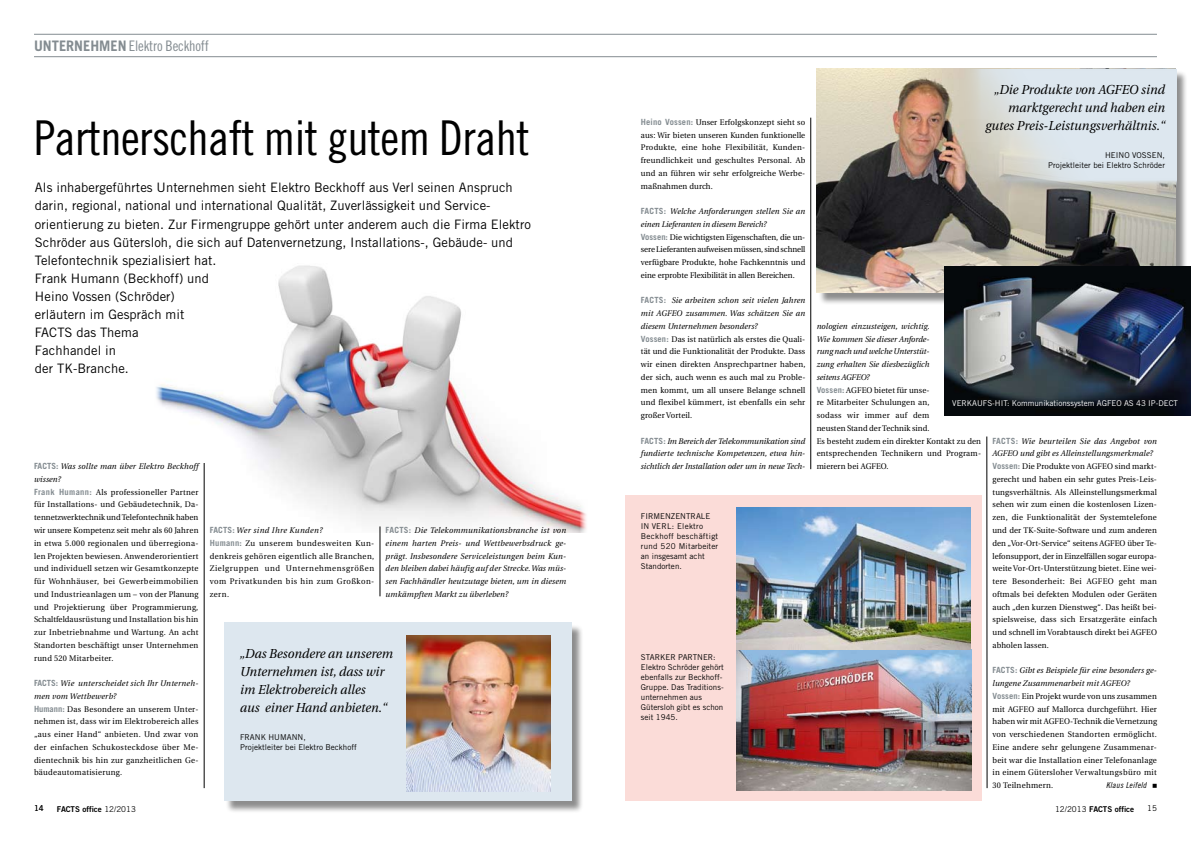
<style>
.page{position:relative;width:1191px;height:842px;background:#fff}
.page>*{position:absolute;margin:0;border:0;box-sizing:border-box;transform-origin:0 0}
.t1{font:48px "Trade Gothic Cond Eighteen";letter-spacing:-.015em;color:#000}
.t2{font:14.5px "Trade Gothic Cond Eighteen";letter-spacing:-.01em;color:#848c91}
.t3{font:13px/18px "Trade Gothic";letter-spacing:.005em;color:#000}
.t4{font:italic 13px/18px "Utopia";letter-spacing:.005em;color:#000;scale:.95 1}
.t5{font:8.2px/12.8px "Utopia";letter-spacing:.025em;color:#000;scale:.95 1}
.t6{font:italic 8.2px/12.8px "Utopia";letter-spacing:.01em;color:#000;text-align:justify;scale:.95 1}
.t7{font:8.2px/12.8px "Utopia";color:#000;scale:.95 1}
.t8{font:8.2px/12.8px "Utopia";letter-spacing:.055em;color:#000;scale:.95 1}
.t9{font:8.2px "Trade Gothic Cond Eighteen Obl";letter-spacing:.035em;color:#000}
.t10{font:8px/10px "Trade Gothic";letter-spacing:.005em;color:#000}
.t11{font:8px "Trade Gothic";color:#fff}
.t12{font:8px "Trade Gothic Bold Two";color:#000}
.s1{font-family:"Trade Gothic";font-weight:700}
.s2{font-family:"Trade Gothic";font-weight:700;font-size:8.5px;color:#848c91}
.s3{font-style:italic}
.s4{font-family:"Trade Gothic";font-weight:700;font-style:normal;font-size:8.5px;color:#848c91}
.s5{font-family:"Trade Gothic"}
</style>
<div class="page">
<div style="left:818px;top:70px;width:370px;height:235px;background:#000;opacity:.45"></div>
<img style="left:816px;top:69px;width:359px;height:224px">
<svg style="left:956px;top:69px;width:221px;height:119px;background:#d7dcde"></svg>
<div style="left:225px;top:624px;width:358px;height:189px;background:#000;opacity:.45"></div>
<div style="left:224px;top:623px;width:347px;height:178px;background:#dde7ef"></div>
<div style="left:625px;top:495px;width:356px;height:305px;background:#fbdcd8"></div>
<img style="left:156px;top:265px;width:430px;height:268px">
<hr style="left:34px;top:34px;width:1123px;height:1px;background:#848c91">
<hr style="left:34px;top:56px;width:1123px;height:1px;background:#848c91">
<hr style="left:204px;top:463px;width:1px;height:325px;background:#000">
<hr style="left:380px;top:526px;width:1px;height:70px;background:#000">
<hr style="left:810px;top:118px;width:1px;height:351px;background:#000">
<hr style="left:986px;top:436px;width:1px;height:352px;background:#000">
<img style="left:737px;top:507px;width:234px;height:284px">
<img style="left:406px;top:635px;width:144px;height:156px">
<img style="left:945px;top:266px;width:246px;height:149px">
<h2 class="t2" style="left:34px;top:37px;width:176px"><span class="s1">Unternehmen</span> Elektro Beckhoff</h2>
<h1 class="t1" style="left:34px;top:110px;width:497px">Partnerschaft mit gutem Draht</h1>
<p class="t3" style="left:35px;top:179px;width:497px">Als inhabergeführtes Unternehmen sieht Elektro Beckhoff aus Verl seinen Anspruch darin, regional, national und international Qualität, Zuverlässigkeit und Service&shy;orientierung zu bieten. Zur Firmengruppe gehört unter anderem auch die Firma Elektro Schröder aus Gütersloh, die sich auf Datenvernetzung, Installations-, Gebäude- und Telefontechnik spezialisiert hat.<br>Frank Humann (Beckhoff) und<br>Heino Vossen (Schröder)<br>erläutern im Gespräch mit<br>FACTS das Thema<br>Fachhandel in<br>der TK-Branche.</p>
<p class="t5" style="left:34px;top:460px;width:175px"><span class="s2">FACTS:</span> <span class="s3">Was sollte man über Elektro Beckhoff wissen?<br></span><span class="s2">Frank Humann:</span> Als professioneller Partner für Installations- und Gebäudetechnik, Da&shy;tennetzwerktechnik und Telefontechnik haben wir unsere Kompetenz seit mehr als 60 Jahren in etwa 5.000 regionalen und überregiona&shy;len Projekten bewiesen. Anwenderorientiert und individuell setzen wir Gesamtkonzepte für Wohnhäuser, bei Gewerbeimmobilien und Industrieanlagen um – von der Planung und Projektierung über Programmierung, Schaltfeldausrüstung und Installation bis hin zur Inbetriebnahme und Wartung. An acht Standorten beschäftigt unser Unternehmen rund 520 Mitarbeiter.</p>
<p class="t5" style="left:34px;top:677px;width:175px"><span class="s2">FACTS:</span> <span class="s3">Wie unterscheidet sich Ihr Unterneh&shy;men vom Wettbewerb?<br></span><span class="s2">Humann:</span> Das Besondere an unserem Unter&shy;nehmen ist, dass wir im Elektrobereich alles „aus einer Hand“ anbieten. Und zwar von der einfachen Schukosteckdose über Me&shy;dientechnik bis hin zur ganzheitlichen Ge&shy;bäudeautomatisierung.</p>
<p class="t8" style="left:210px;top:524px;width:175px"><span class="s2">FACTS:</span> <span class="s3">Wer sind Ihre Kunden?<br></span><span class="s2">Humann:</span> Zu unserem bundesweiten Kun&shy;denkreis gehören eigentlich alle Branchen,<br>Zielgruppen und Unternehmensgrößen vom Privatkunden bis hin zum Großkon&shy;zern.</p>
<p class="t6" style="left:386px;top:524px;width:192px"><span class="s4">FACTS:</span> Die Telekommunikationsbranche ist von einem harten Preis- und Wettbewerbsdruck ge&shy;prägt. Insbesondere Serviceleistungen beim Kun&shy;den bleiben dabei häufig auf der Strecke. Was müs&shy;sen Fachhändler heutzutage bieten, um in diesem umkämpften Markt zu überleben?</p>
<h3 class="t4" style="left:240px;top:644px;width:163px">„Das Besondere an unserem<br>Unternehmen ist, dass wir im Elektrobereich alles<br>aus einer Hand anbieten.“</h3>
<p class="t10" style="left:240px;top:732px;width:118px">FRAN K HUmann,<br>Projektleiter bei Elektro Beckhoff</p>
<p class="t5" style="left:641px;top:116px;width:175px;text-align:justify"><span class="s2">Heino Vossen:</span> Unser Erfolgskonzept sieht so aus: Wir bieten unseren Kunden funktionelle Produkte, eine hohe Flexibilität, Kunden&shy;freundlichkeit und geschultes Personal. Ab und an führen wir sehr erfolgreiche Werbe&shy;maßnahmen durch.</p>
<p class="t7" style="left:641px;top:205px;width:175px"><span class="s2">FACTS:</span> <span class="s3">Welche Anforderungen stellen Sie an einen Lieferanten in diesem Bereich?<br></span><span class="s2">Vossen:</span> Die wichtigsten Eigenschaften, die un&shy;sere Lieferanten aufweisen müssen, sind schnell verfügbare Produkte, hohe Fachkenntnis und eine erprobte Flexibilität in allen Bereichen.</p>
<p class="t5" style="left:641px;top:294px;width:175px"><span class="s2">FACTS:</span> <span class="s3">Sie arbeiten schon seit vielen Jahren mit AGFEO zusammen. Was schätzen Sie an diesem Unternehmen besonders?<br></span><span class="s2">Vossen:</span> Das ist natürlich als erstes die Quali&shy;tät und die Funktionalität der Produkte. Dass wir einen direkten Ansprechpartner haben, der sich, auch wenn es auch mal zu Proble&shy;men kommt, um all unsere Belange schnell und flexibel kümmert, ist ebenfalls ein sehr großer Vorteil.</p>
<p class="t6" style="left:641px;top:435px;width:175px"><span class="s4">FACTS:</span> Im Bereich der Telekommunikation sind fundierte technische Kompetenzen, etwa hin&shy;sichtlich der Installation oder um in neue Tech-</p>
<p class="t10" style="left:641px;top:511px;width:79px">Fi rmenzentrale<br>i n Verl: Elektro<br>Beckhoff beschäftigt rund 520 M itarbeiter an insgesamt acht<br>Standorten.</p>
<p class="t10" style="left:641px;top:652px;width:84px">Starker Partner:<br>Elektro Schröder gehört ebenfalls zur Beckhoff-<br>Gruppe. Das Traditions&shy;unternehmen aus<br>Gütersloh gibt es schon seit 1945.</p>
<h3 class="t4" style="left:985px;top:81px;width:191px;text-align:right">„Die Produkte von AGFEO sind marktgerecht und haben ein gutes Preis-Leistungsverhältnis.“</h3>
<p class="t10" style="left:1105px;top:150px;width:43px">Hei no Vosse</p>
<p class="t10" style="left:1048px;top:150px;width:118px;text-align:right">n,<br>Projektleiter bei Elektro Schröder</p>
<p class="t5" style="left:816px;top:320px;width:175px"><span class="s3">nologien einzusteigen, wichtig.<br>Wie kommen Sie dieser Anforde-<br>rung nach und welche Unterstüt-<br>zung erhalten Sie diesbezüglich<br>seitens AGFEO?<br></span><span class="s2">Vossen:</span> AGFEO bietet für unse-<br>re Mitarbeiter Schulungen an,<br>sodass wir immer auf dem<br>neusten Stand der Technik sind.<br>Es besteht zudem ein direkter Kontakt zu den entsprechenden Technikern und Program&shy;mierern bei AGFEO.</p>
<p class="t11" style="left:952px;top:399px;width:21px">Verkaufs</p>
<p class="t11" style="left:992px;top:399px;width:187px">-hit: Kommunikationssystem AGFEO AS 43 IP-DECT</p>
<p class="t5" style="left:992px;top:435px;width:175px"><span class="s2">FACTS:</span> <span class="s3">Wie beurteilen Sie das Angebot von AGFEO und gibt es Alleinstellungsmerkmale?<br></span><span class="s2">Vossen:</span> Die Produkte von AGFEO sind markt&shy;gerecht und haben ein sehr gutes Preis-Leis&shy;tungsverhältnis. Als Alleinstellungsmerkmal sehen wir zum einen die kostenlosen Lizen&shy;zen, die Funktionalität der Systemtelefone und der TK-Suite-Software und zum anderen den „Vor-Ort-Service“ seitens AGFEO über Te&shy;lefonsupport, der in Einzelfällen sogar europa&shy;weite Vor-Ort-Unterstützung bietet. Eine wei&shy;tere Besonderheit: Bei AGFEO geht man oftmals bei defekten Modulen oder Geräten auch „den kurzen Dienstweg“. Das heißt bei&shy;spielsweise, dass sich Ersatzgeräte einfach und schnell im Vorabtausch direkt bei AGFEO abholen lassen.</p>
<p class="t5" style="left:992px;top:664px;width:175px"><span class="s2">FACTS:</span> <span class="s3">Gibt es Beispiele für eine besonders ge&shy;lungene Zusammenarbeit mit AGFEO?<br></span><span class="s2">Vossen:</span> Ein Projekt wurde von uns zusammen mit AGFEO auf Mallorca durchgeführt. Hier haben wir mit AGFEO-Technik die Vernetzung von verschiedenen Standorten ermöglicht.<br>Eine andere sehr gelungene Zusammenar&shy;beit war die Installation einer Telefonanlage in einem Gütersloher Verwaltungsbüro mit 30 Teilnehmern.</p>
<p class="t9" style="left:1106px;top:780px;width:42px">Klaus Leifeld</p>
<p class="t10" style="left:34px;top:803px;width:11px">14</p>
<p class="t12" style="left:57px;top:804px;width:81px">FACTS office <span class="s5">12/2013</span></p>
<p class="t12" style="left:1055px;top:804px;width:81px"><span class="s5">12/2013</span> FACTS office</p>
<p class="t10" style="left:1147px;top:803px;width:11px">15</p>
</div>
